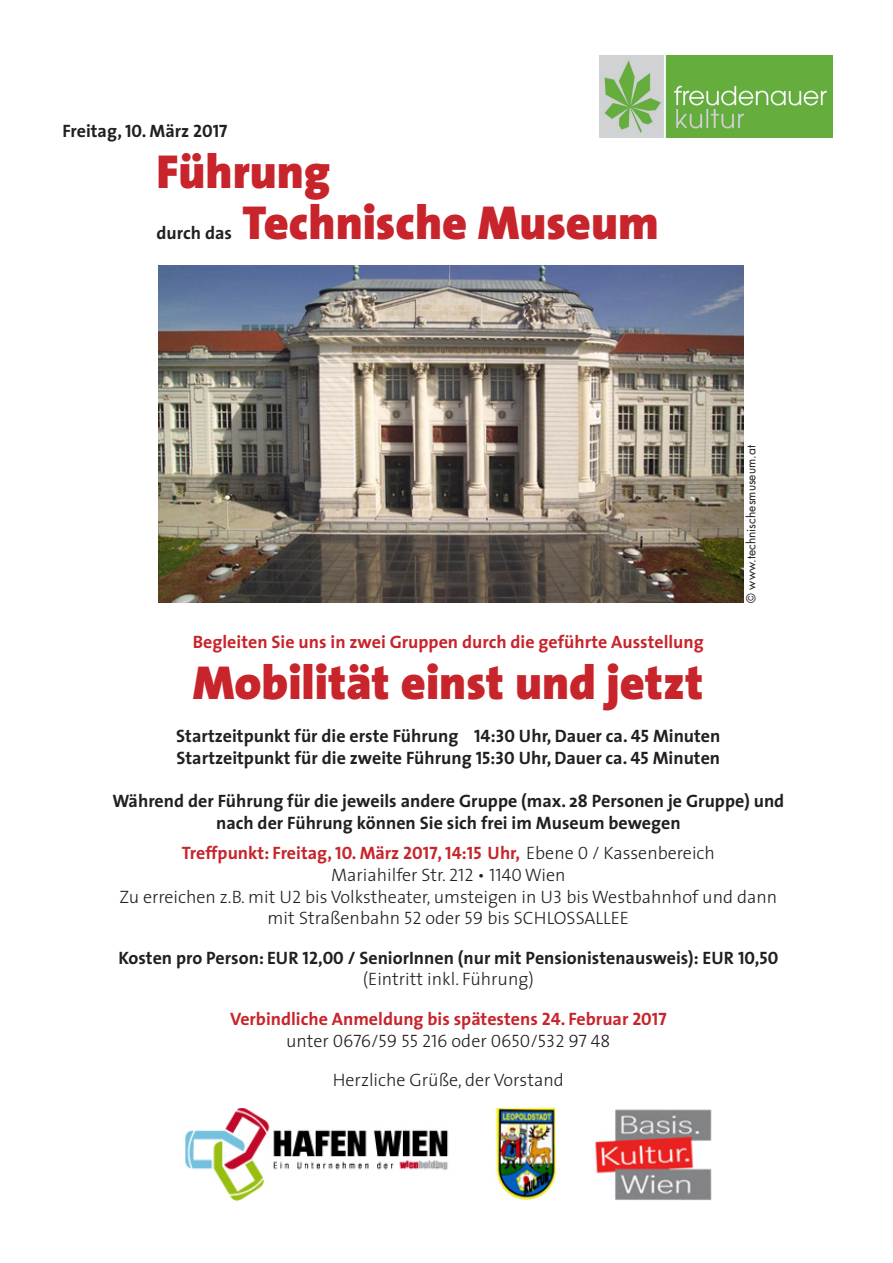
<style>
.page{position:relative;width:893px;height:1263px;background:#fff}
.page>*{position:absolute;margin:0;border:0;box-sizing:border-box;transform-origin:0 0}
.t1{font:900 48px "The Sans";color:#c8242b}
.t2{font:700 18px/21.6px "The Sans";color:#231f20;text-align:center}
.t3{font:300 18px/21.6px "The Sans";color:#231f20;text-align:center}
.t4{font:700 18px "The Sans";color:#c8242b}
.t5{font:18px "The Sans Light Caps";color:#231f20}
.t6{font:12px "Futura LT";color:#231f20}
.s1{font-family:"The Sans Bold Caps";font-weight:400}
.s2{font-weight:300;color:#231f20}
.s3{font-family:"The Sans Light Caps";font-weight:400;color:#231f20}
.s4{font-family:"The Sans Light Caps";font-weight:400}
.s5{font-family:"The Sans";font-weight:300}
</style>
<div class="page">
<img style="left:158px;top:266px;width:585px;height:336px">
<img style="left:600px;top:55px;width:232px;height:82px">
<img style="left:185px;top:1108px;width:527px;height:92px">
<p class="t2" style="left:62px;top:119px;width:167px">Freitag, <span class="s1">10.</span> März <span class="s1">2017</span></p>
<p class="t1" style="left:157px;top:131px;width:175px">Führung</p>
<p class="t2" style="left:157px;top:221px;width:77px">durch das</p>
<p class="t1" style="left:242px;top:182px;width:418px">Technische Museum</p>
<p class="t6" style="left:743px;top:603px;width:159px;rotate:-90deg">© www.technischesmuseum.at</p>
<p class="t4" style="left:193px;top:627px;width:512px">Begleiten Sie uns in zwei Gruppen durch die geführte Ausstellung</p>
<p class="t1" style="left:193px;top:642px;width:512px">Mobilität einst und jetzt</p>
<p class="t2" style="left:176px;top:725px;width:546px">Startzeitpunkt für die erste Führung <span class="s1">14:30</span> Uhr, Dauer ca. <span class="s1">45</span> Minuten</p>
<p class="t2" style="left:176px;top:746px;width:545px">Startzeitpunkt für die zweite Führung <span class="s1">15:30</span> Uhr, Dauer ca. <span class="s1">45</span> Minuten</p>
<p class="t2" style="left:112px;top:790px;width:673px">Während der Führung für die jeweils andere Gruppe (max. 28 Personen je Gruppe) und nach der Führung können Sie sich frei im Museum bewegen</p>
<p class="t4" style="left:182px;top:838px;width:535px">Treffpunkt: Freitag, <span class="s1">10.</span> März <span class="s1">2017</span>, <span class="s1">14:15</span> Uhr, <span class="s2">Ebene</span> <span class="s3">0</span> <span class="s2">/ Kassenbereich</span></p>
<p class="t3" style="left:331px;top:863px;width:236px">Mariahilfer Str. <span class="s4">212</span> • <span class="s4">1140</span> Wien</p>
<p class="t3" style="left:119px;top:885px;width:659px">Zu erreichen z.B. mit <span class="s4">U2</span> bis Volkstheater, umsteigen in <span class="s4">U3</span> bis Westbahnhof und dann mit Straßenbahn <span class="s4">52</span> oder <span class="s4">59</span> bis SCHLOSSALLEE</p>
<p class="t2" style="left:118px;top:946px;width:661px">Kosten pro Person: EUR <span class="s1">12,00</span> / SeniorInnen (nur mit Pensionistenausweis)<span class="s1">:</span> EUR <span class="s1">10,50</span></p>
<p class="t3" style="left:363px;top:968px;width:173px">(Eintritt inkl. Führung)</p>
<p class="t4" style="left:230px;top:1004px;width:438px">Verbindliche Anmeldung bis spätestens <span class="s1">24</span>. Februar <span class="s1">2017</span></p>
<p class="t5" style="left:286px;top:1025px;width:326px"><span class="s5">unter</span> 0676/59 55 216 <span class="s5">oder</span> 0650/532 97 48</p>
<p class="t3" style="left:333px;top:1069px;width:232px">Herzliche Grüße, der Vorstand</p>
</div>
